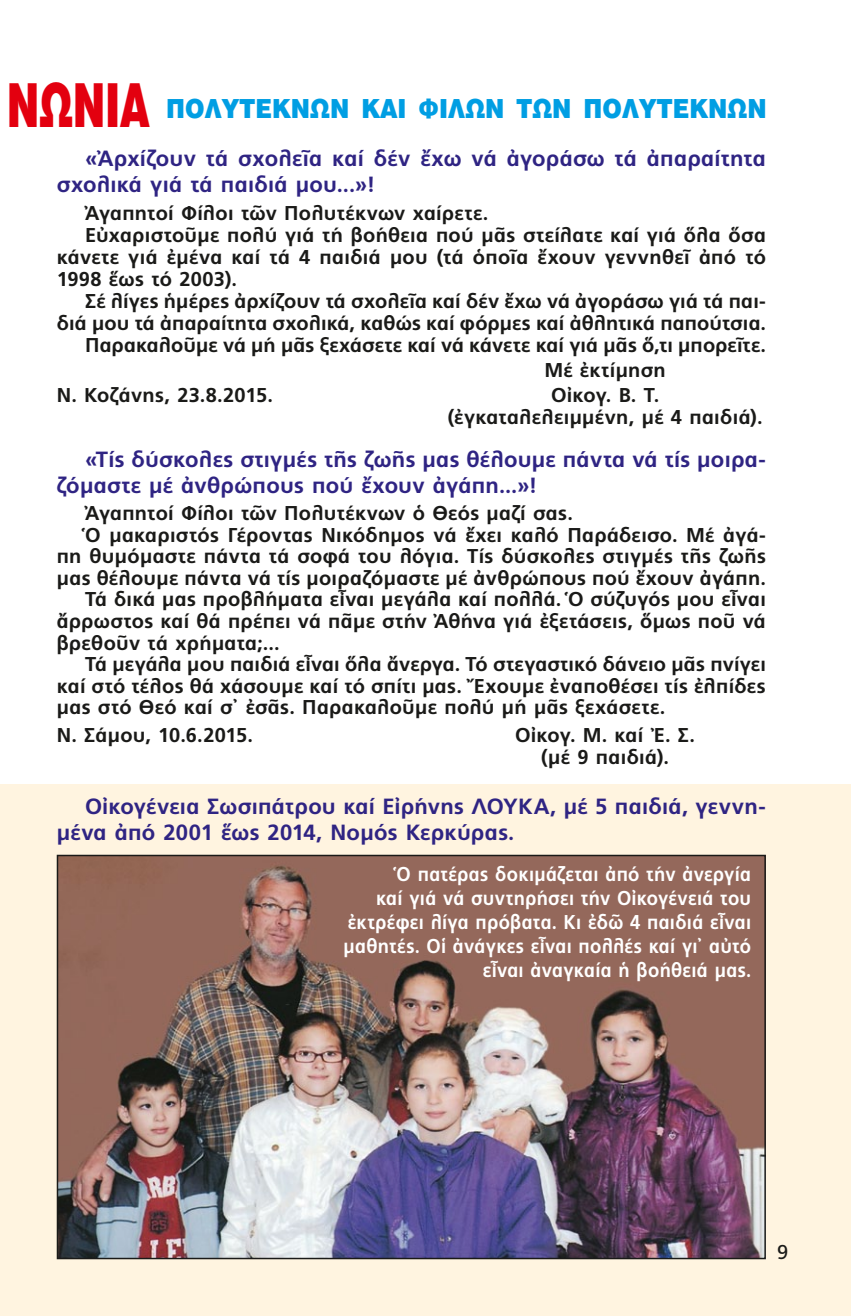
<style>
.page{position:relative;width:851px;height:1316px;background:#fff}
.page>*{position:absolute;margin:0;border:0;box-sizing:border-box;transform-origin:0 0}
.t1{font:60px "Helvetica S Black";letter-spacing:-.005em;color:#e3000f;scale:.66 1}
.t2{font:26px "Helvetica S Black";letter-spacing:.005em;color:#009ee3;scale:.9 1}
.t3{font:700 22px/26px "PF Catalog Poly";letter-spacing:.01em;color:#2f2483}
.t4{font:700 20px/22px "PF Catalog Poly";letter-spacing:.015em;color:#1a1a18;text-align:center}
.t5{font:700 20px/24px "PF Catalog Poly";letter-spacing:.015em;color:#fff;text-align:right;scale:.92 1}
.t6{font:20px "PF Catalog Poly";color:#1a1a18}
</style>
<div class="page">
<div style="left:0;top:784px;width:850px;height:531px;background:#fff4e0"></div>
<img style="left:60px;top:857px;width:702px;height:399px">
<div style="left:57px;top:854px;width:708px;height:405px;border:2px solid #1a1a18"></div>
<h1 class="t1" style="left:7px;top:69px;width:218px">ΝΩΝΙΑ</h1>
<h2 class="t2" style="left:166px;top:93px;width:668px">ΠΟΛΥΤΕΚΝΩΝ ΚΑΙ ΦΙΛΩΝ ΤΩΝ ΠΟΛΥΤΕΚΝΩΝ</h2>
<p class="t3" style="left:57px;top:145px;width:710px;text-indent:28px">«Ἀρχίζουν τά σχολεῖα καί δέν ἔχω νά ἀγοράσω τά ἀπαραίτητα σχολικά γιά τά παιδιά μου...»!</p>
<p class="t4" style="left:85px;top:202px;width:404px">Ἀγαπητοί Φίλοι τῶν Πολυτέκνων χαίρετε.</p>
<p class="t4" style="left:85px;top:224px;width:682px">Εὐχαριστοῦμε πολύ γιά τή βοήθεια πού μᾶς στείλατε καί γιά ὅλα ὅσα</p>
<p class="t4" style="left:57px;top:246px;width:710px">κάνετε γιά ἐμένα καί τά 4 παιδιά μου (τά ὁποῖα ἔχουν γεννηθεῖ ἀπό τό</p>
<p class="t4" style="left:57px;top:268px;width:182px">1998 ἕως τό 2003).</p>
<p class="t4" style="left:85px;top:290px;width:682px">Σέ λίγες ἡμέρες ἀρχίζουν τά σχολεῖα καί δέν ἔχω νά ἀγοράσω γιά τά παι-</p>
<p class="t4" style="left:57px;top:312px;width:710px">διά μου τά ἀπαραίτητα σχολικά, καθώς καί φόρμες καί ἀθλητικά παπούτσια.</p>
<p class="t4" style="left:85px;top:334px;width:682px">Παρακαλοῦμε νά μή μᾶς ξεχάσετε καί νά κάνετε καί γιά μᾶς ὅ,τι μπορεῖτε.</p>
<p class="t4" style="left:544px;top:359px;width:123px">Μέ ἐκτίμηση</p>
<p class="t4" style="left:57px;top:383px;width:217px">Ν. Κοζάνης, 23.8.2015.</p>
<p class="t4" style="left:447px;top:383px;width:316px">Οἰκογ. Β. Τ.<br>(ἐγκαταλελειμμένη, μέ 4 παιδιά).</p>
<p class="t3" style="left:57px;top:446px;width:710px;text-indent:28px">«Τίς δύσκολες στιγμές τῆς ζωῆς μας θέλουμε πάντα νά τίς μοιρα&shy;ζόμαστε μέ ἀνθρώπους πού ἔχουν ἀγάπη...»!</p>
<p class="t4" style="left:85px;top:502px;width:489px">Ἀγαπητοί Φίλοι τῶν Πολυτέκνων ὁ Θεός μαζί σας.</p>
<p class="t4" style="left:85px;top:523px;width:682px">Ὁ μακαριστός Γέροντας Νικόδημος νά ἔχει καλό Παράδεισο. Μέ ἀγά-</p>
<p class="t4" style="left:57px;top:545px;width:710px">πη θυμόμαστε πάντα τά σοφά του λόγια. Τίς δύσκολες στιγμές τῆς ζωῆς</p>
<p class="t4" style="left:57px;top:567px;width:710px">μας θέλουμε πάντα νά τίς μοιραζόμαστε μέ ἀνθρώπους πού ἔχουν ἀγάπη.</p>
<p class="t4" style="left:85px;top:588px;width:682px">Τά δικά μας προβλήματα εἶναι μεγάλα καί πολλά. Ὁ σύζυγός μου εἶναι</p>
<p class="t4" style="left:57px;top:610px;width:710px">ἄρρωστος καί θά πρέπει νά πᾶμε στήν Ἀθήνα γιά ἐξετάσεις, ὅμως ποῦ νά</p>
<p class="t4" style="left:57px;top:631px;width:224px">βρεθοῦν τά χρήματα;...</p>
<p class="t4" style="left:85px;top:653px;width:682px">Τά μεγάλα μου παιδιά εἶναι ὅλα ἄνεργα. Τό στεγαστικό δάνειο μᾶς πνίγει</p>
<p class="t4" style="left:57px;top:675px;width:710px">καί στό τέλος θά χάσουμε καί τό σπίτι μας. Ἔχουμε ἐναποθέσει τίς ἐλπίδες</p>
<p class="t4" style="left:57px;top:696px;width:610px">μας στό Θεό καί σ᾽ ἐσᾶς. Παρακαλοῦμε πολύ μή μᾶς ξεχάσετε.</p>
<p class="t4" style="left:57px;top:724px;width:198px">Ν. Σάμου, 10.6.2015.</p>
<p class="t4" style="left:515px;top:724px;width:181px">Οἰκογ. Μ. καί Ἐ. Σ. (μέ 9 παιδιά).</p>
<p class="t3" style="left:57px;top:793px;width:710px;text-indent:28px">Οἰκογένεια Σωσιπάτρου καί Εἰρήνης ΛΟΥΚΑ, μέ 5 παιδιά, γεννη&shy;μένα ἀπό 2001 ἕως 2014, Νομός Κερκύρας.</p>
<p class="t5" style="left:343px;top:861px;width:444px">Ὁ πατέρας δοκιμάζεται ἀπό τήν ἀνεργία<br>καί γιά νά συντηρήσει τήν Οἰκογένειά του ἐκτρέφει λίγα πρόβατα. Κι ἐδῶ 4 παιδιά εἶναι μαθητές. Οἱ ἀνάγκες εἶναι πολλές καί γι᾽ αὐτό εἶναι ἀναγκαία ἡ βοήθειά μας.</p>
<p class="t6" style="left:777px;top:1240px;width:13px">9</p>
</div>
